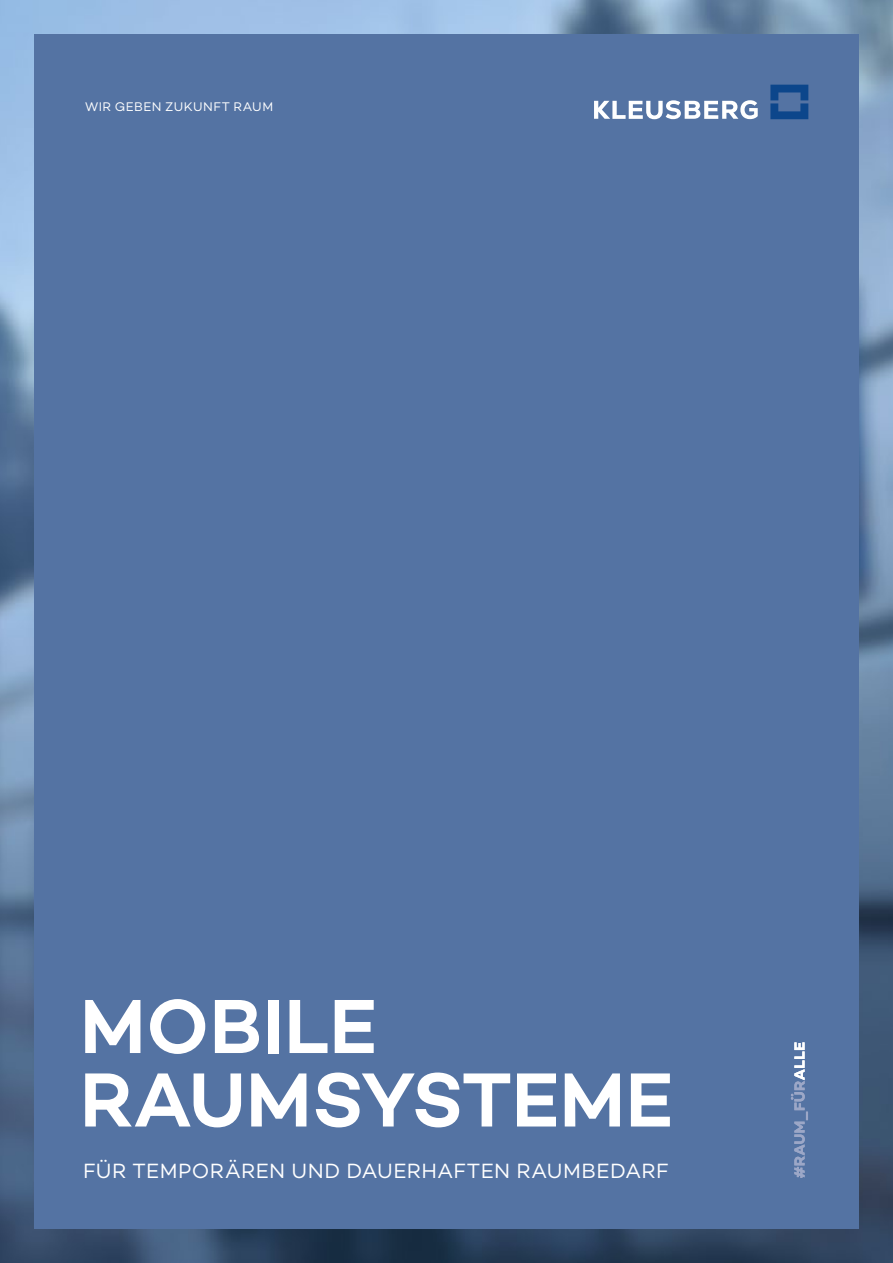
<style>
.page{position:relative;width:893px;height:1263px;background:#fff}
.page>*{position:absolute;margin:0;border:0;box-sizing:border-box;transform-origin:0 0}
.t1{font:600 78px/73.5px "Campton";color:#fff}
.t2{font:21px "Campton";letter-spacing:.02em;color:#fff}
.t3{font:12.75px "Campton";letter-spacing:.04em;color:#fff}
</style>
<div class="page">
<img style="left:0;top:0;width:893px;height:1263px">
<div style="left:34px;top:34px;width:825px;height:1195px;background:#5473a3"></div>
<svg style="left:594px;top:100px;width:164px;height:19px"></svg>
<svg style="left:770px;top:85px;width:38px;height:34px"></svg>
<svg style="left:791px;top:1042px;width:17px;height:136px"></svg>
<p class="t3" style="left:85px;top:98px;width:190px">WIR GEBEN ZUKUNFT RAUM</p>
<h1 class="t1" style="left:80px;top:988px;width:595px">MOBILE<br>RAUMSYSTEME</h1>
<p class="t2" style="left:83px;top:1158px;width:587px">FÜR TEMPORÄREN UND DAUERHAFTEN RAUMBEDARF</p>
</div>
